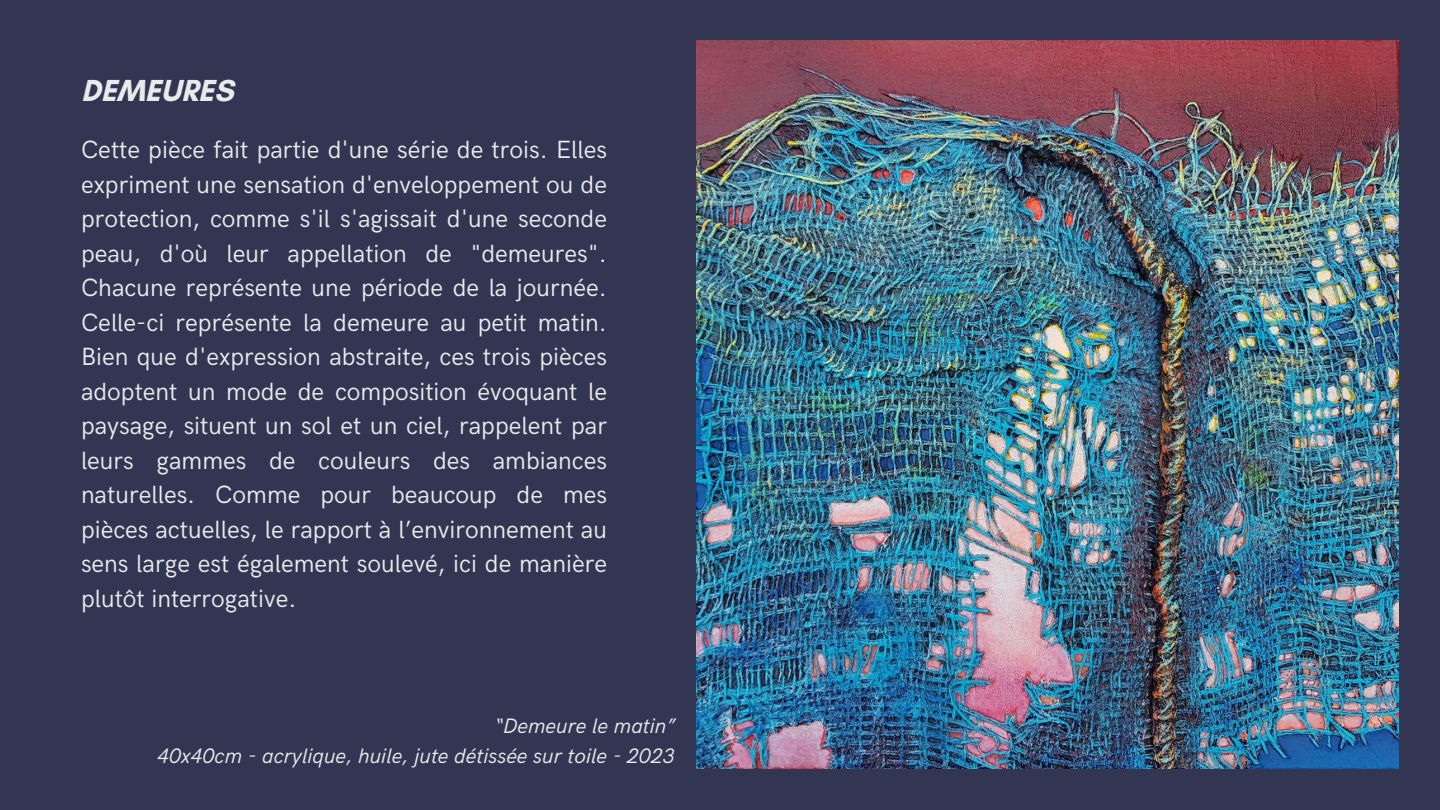
<style>
.page{position:relative;width:1440px;height:810px;background:#333652}
.page>*{position:absolute;margin:0;border:0;box-sizing:border-box;transform-origin:0 0}
.t1{font:700 31px "Glacial Indifference";color:#e9eaec}
.t2{font:25px/34.5px "HK Grotesk";color:#e9eaec;text-align:justify}
.t3{font:italic 21px/29.2px "HK Grotesk";color:#e9eaec;text-align:right}
</style>
<div class="page">
<img style="left:696px;top:40px;width:703px;height:729px">
<p class="t1" style="left:81px;top:72px;width:154px">DEMEURES</p>
<p class="t2" style="left:81px;top:134px;width:528px">Cette pièce fait partie d'une série de trois. Elles expriment une sensation d'enveloppement ou de protection, comme s'il s'agissait d'une seconde peau, d'où leur appellation de "demeures".<br>Chacune représente une période de la journée.<br>Celle-ci représente la demeure au petit matin.<br>Bien que d'expression abstraite, ces trois pièces adoptent un mode de composition évoquant le paysage, situent un sol et un ciel, rappelent par leurs gammes de couleurs des ambiances naturelles. Comme pour beaucoup de mes pièces actuelles, le rapport à l’environnement au sens large est également soulevé, ici de manière plutôt interrogative.</p>
<p class="t3" style="left:157px;top:713px;width:520px">“Demeure le matin”<br>40x40cm - acrylique, huile, jute détissée sur toile - 2023</p>
</div>
